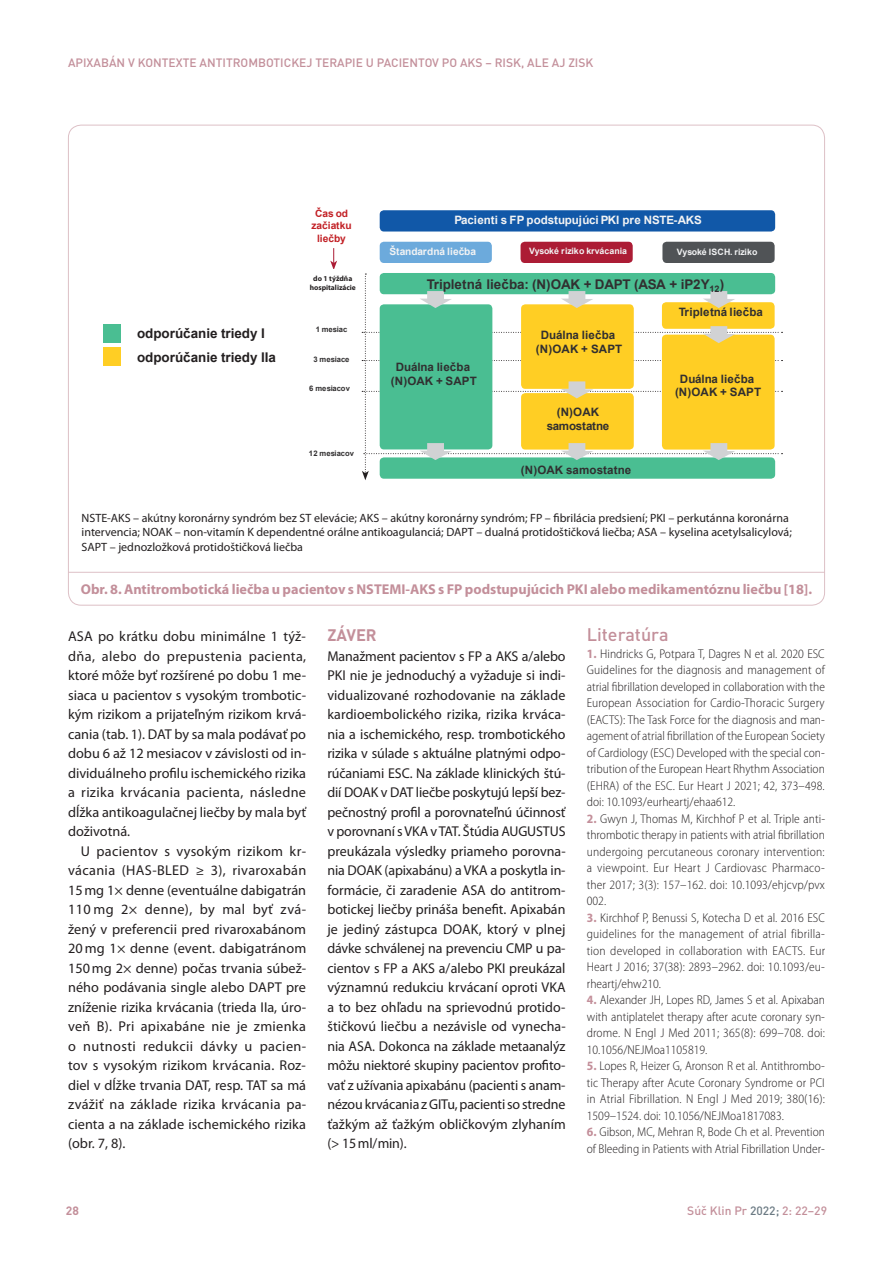
<style>
.page{position:relative;width:893px;height:1263px;background:#fff}
.page>*{position:absolute;margin:0;border:0;box-sizing:border-box;transform-origin:0 0}
.t1{font:51.75px/72.8px "Calibri";color:#231f20}
.t2{font:700 51.75px "Calibri";color:#231f20}
.t3{font:500 18px "DINCE";color:#c38f9a}
.t4{font:700 16.5px "DINCE";color:#c38f9a}
.t5{font:14.25px/19.5px "Myriad Pro";letter-spacing:.005em;color:#231f20;text-align:justify}
.t6{font:700 14.25px "Myriad Pro";color:#c38f9a}
.t7{font:700 13.35px "Arial";letter-spacing:-.005em;color:#312f30}
.t8{font:700 13.35px "Arial";letter-spacing:-.005em;color:#231f20}
.t9{font:300 semi-condensed 12.75px/16.5px "Myriad Pro";letter-spacing:.005em;color:#231f20;text-align:justify}
.t10{font:12px/14.4px "Myriad Pro";color:#231f20}
.t11{font:500 12px "DINCE";color:#c38f9a}
.t12{font:700 12px "DINCE";color:#c38f9a}
.t13{font:700 11.55px/13.8px "Arial";letter-spacing:.01em;color:#312f30;text-align:center}
.t14{font:700 11.55px "Arial";color:#f2f3f4}
.t15{font:700 11.55px/13.8px "Arial";letter-spacing:-.015em;color:#312f30;text-align:center}
.t16{font:700 10.2px/12.1px "Arial";color:#c22025;text-align:center}
.t17{font:700 10.2px "Arial";color:#f2f3f4}
.t18{font:700 8.85px "Arial";letter-spacing:-.01em;color:#f2f3f4}
.t19{font:700 7.65px/9.3px "Arial";color:#312f30;text-align:center}
.t20{font:700 7.5px/9px "Myriad Pro";color:#231f20;text-align:center}
.s1{font-style:inherit}
.s2{font-weight:700;color:#c38f9a}
.s3{color:#6b7a83}
</style>
<div class="page">
<hr style="left:68px;top:572px;width:757px;height:1px;background:#ddc0c6">
<div style="left:380px;top:210px;width:395px;height:21px;background:#1158a8;border-radius:4px"></div>
<div style="left:380px;top:273px;width:395px;height:21px;background:#4abe92;border-radius:4px"></div>
<div style="left:380px;top:242px;width:112px;height:21px;background:#6caadc;border-radius:4px"></div>
<div style="left:521px;top:242px;width:112px;height:21px;background:#ac1c35;border-radius:4px"></div>
<div style="left:662px;top:242px;width:113px;height:21px;background:#505356;border-radius:4px"></div>
<svg style="left:362px;top:274px;width:420px;height:206px"></svg>
<svg style="left:330px;top:248px;width:7px;height:21px"></svg>
<div style="left:103px;top:324px;width:18px;height:19px;background:#4abe92"></div>
<div style="left:103px;top:348px;width:18px;height:18px;background:#ffce24"></div>
<div style="left:300px;top:445px;width:63px;height:16px;background:#fff"></div>
<p class="t11" style="left:68px;top:55px;width:527px">APIXABÁN V KONTEXTE ANTITROMBOTICKEJ TERAPIE U PACIENTOV PO AKS – RISK, ALE AJ ZISK</p>
<p class="t8" style="left:137px;top:324px;width:129px"><span class="s1">o</span>dporúčanie triedy I</p>
<p class="t8" style="left:137px;top:348px;width:140px"><span class="s1">o</span>dporúčanie triedy IIa</p>
<p class="t16" style="left:311px;top:208px;width:42px">Čas od začiatku liečby</p>
<p class="t19" style="left:319px;top:273px;width:26px">Do 1 týždňa</p>
<p class="t19" style="left:316px;top:325px;width:33px">1 mesiac</p>
<p class="t19" style="left:313px;top:354px;width:37px">3 mesiace</p>
<p class="t19" style="left:309px;top:383px;width:42px">6 mesiacov</p>
<p class="t20" style="left:310px;top:274px;width:48px">do 1 týždňa hospitalizácie</p>
<p class="t19" style="left:316px;top:446px;width:33px">1 mesiac</p>
<p class="t19" style="left:309px;top:448px;width:47px">12 mesiacov</p>
<p class="t14" style="left:454px;top:212px;width:249px">Pacienti s FP podstupujúci PKI pre NSTE-AKS</p>
<p class="t17" style="left:390px;top:244px;width:88px">Štandardná liečba</p>
<p class="t18" style="left:529px;top:244px;width:99px">Vysoké riziko krvácania</p>
<p class="t18" style="left:677px;top:245px;width:82px">Vysoké ISCH. riziko</p>
<p class="t7" style="left:427px;top:275px;width:299px">Tripletná liečba: (N)OAK + DAPT (ASA + iP2Y<sub>12</sub>)</p>
<p class="t13" style="left:391px;top:361px;width:87px">Duálna liečba (N)OA<span class="s1">K</span> + SAPT</p>
<p class="t13" style="left:536px;top:329px;width:88px">Duálna liečba (N)OA<span class="s1">K</span> + SAPT</p>
<p class="t15" style="left:547px;top:405px;width:64px">(N)OA<span class="s1">K </span>samostatne</p>
<p class="t13" style="left:521px;top:463px;width:112px">(N)OA<span class="s1">K</span> samostatne</p>
<p class="t13" style="left:679px;top:305px;width:86px">Tripletná liečba</p>
<p class="t13" style="left:675px;top:372px;width:88px">Duálna liečba (N)OA<span class="s1">K</span> + SAPT</p>
<p class="t10" style="left:82px;top:510px;width:712px">NSTE-AKS – akútny koronárny syndróm bez ST elevácie; AKS – akútny koronárny syndróm; FP – fibrilácia predsiení; PKI – perkutánna koronárna intervencia; NOAK – non-vitamín K dependentné orálne antikoagulanciá; DAPT – dualná protidoštičková liečba; ASA – kyselina acetylsalicylová;<br>SAPT – jednozložková protidoštičková liečba</p>
<p class="t6" style="left:81px;top:580px;width:733px">Obr. 8. Antitrombotická liečba u pacientov s NSTEMI-AKS s FP podstupujúcich PKI alebo medikamentóznu liečbu [18].</p>
<p class="t4" style="left:327px;top:624px;width:51px">ZÁVER</p>
<p class="t5" style="left:327px;top:646px;width:240px">Manažment pacientov s FP a AKS a/alebo PKI nie je jednoduchý a vyžaduje si indi&shy;vidualizované rozhodovanie na základe kardioembolického rizika, rizika krváca&shy;nia a ischemického, resp. trombotického rizika v súlade s aktuálne platnými odpo&shy;rúčaniami ESC. Na základe klinických štú&shy;dií DOAK v DAT liečbe poskytujú lepší bez&shy;pečnostný profil a porovnateľnú účinnosť v porovnaní s VKA v TAT. Štúdia AUGUSTUS preukázala výsledky priameho porovna&shy;nia DOAK (apixabánu) a VKA a poskytla in&shy;formácie, či zaradenie ASA do antitrom&shy;botickej liečby prináša benefit. Apixabán je jediný zástupca DOAK, ktorý v plnej dávke schválenej na prevenciu CMP u pa&shy;cientov s FP a AKS a/alebo PKI preukázal významnú redukciu krvácaní oproti VKA a to bez ohľadu na sprievodnú protido&shy;štičkovú liečbu a nezávisle od vynecha&shy;nia ASA. Dokonca na základe metaanalýz môžu niektoré skupiny pacientov profito&shy;vať z užívania apixabánu (pacienti s anam&shy;nézou krvácania z GITu, pacienti so stredne ťažkým až ťažkým obličkovým zlyhaním (&gt; 15ml/min).</p>
<p class="t3" style="left:587px;top:623px;width:83px">LITERATÚRA</p>
<p class="t9" style="left:587px;top:646px;width:240px"><span class="s2">1.</span> Hindricks G, Potpara T, Dagres N et al. 2020 ESC Guidelines for the diagnosis and management of atrial fibrillation developed in collaboration with the European Association for Cardio-Thoracic Surgery (EACTS): The Task Force for the diagnosis and man&shy;agement of atrial fibrillation of the European Society of Cardiology (ESC) Developed with the special con&shy;tribution of the European Heart Rhythm Association (EHRA) of the ESC. Eur Heart J 2021; 42, 373–498. doi: 10.1093/eurheartj/ehaa612.</p>
<p class="t9" style="left:587px;top:811px;width:240px"><span class="s2">2.</span> Gwyn J, Thomas M, Kirchhof P et al. Triple anti&shy;thrombotic therapy in patients with atrial fibrillation undergoing percutaneous coronary intervention: a viewpoint. Eur Heart J Cardiovasc Pharmaco&shy;ther 2017; 3(3): 157–162. doi: 10.1093/ehjcvp/pvx 002.</p>
<p class="t9" style="left:587px;top:910px;width:240px"><span class="s2">3.</span> Kirchhof P, Benussi S, Kotecha D et al. 2016 ESC guidelines for the management of atrial fibrilla&shy;tion developed in collaboration with EACTS. Eur Heart J 2016; 37(38): 2893–2962. doi: 10.1093/eu&shy;rheartj/ehw210.</p>
<p class="t9" style="left:587px;top:992px;width:240px"><span class="s2">4.</span> Alexander JH, Lopes RD, James S et al. Apixaban with antiplatelet therapy after acute coronary syn&shy;drome. N Engl J Med 2011; 365(8): 699–708. doi:<br>10.1056/NEJMoa1105819.</p>
<p class="t9" style="left:587px;top:1058px;width:240px"><span class="s2">5.</span> Lopes R, Heizer G, Aronson R et al. Antithrombo&shy;tic Therapy after Acute Coronary Syndrome or PCI in Atrial Fibrillation. N Engl J Med 2019; 380(16):<br>1509–1524. doi: 10.1056/NEJMoa1817083.</p>
<p class="t9" style="left:587px;top:1124px;width:240px"><span class="s2">6.</span> Gibson, MC, Mehran R, Bode Ch et al. Prevention of Bleeding in Patients with Atrial Fibrillation Under-</p>
<p class="t5" style="left:68px;top:627px;width:240px">ASA po krátku dobu minimálne 1 týž&shy;dňa, alebo do prepustenia pacienta, ktoré môže byť rozšírené po dobu 1 me&shy;siaca u pacientov s vysokým trombotic&shy;kým rizikom a prijateľným rizikom krvá&shy;cania (tab. 1). DAT by sa mala podávať po dobu 6 až 12 mesiacov v závislosti od in&shy;dividuálneho profilu ischemického rizika a rizika krvácania pacienta, následne dĺžka antikoagulačnej liečby by mala byť doživotná.</p>
<p class="t5" style="left:68px;top:841px;width:240px;text-indent:13px">U pacientov s vysokým rizikom kr&shy;vácania (HAS-BLED ≥ 3), rivaroxabán 15mg 1× denne (eventuálne dabigatrán 110 mg 2× denne), by mal byť zvá&shy;žený v preferencii pred rivaroxabánom 20 mg 1× denne (event. dabigatránom 150mg 2× denne) počas trvania súbež&shy;ného podávania single alebo DAPT pre zníženie rizika krvácania (trieda IIa, úro&shy;veň B). Pri apixabáne nie je zmienka o nutnosti redukcii dávky u pacien&shy;tov s vysokým rizikom krvácania. Roz&shy;diel v dĺžke trvania DAT, resp. TAT sa má zvážiť na základe rizika krvácania pa&shy;cienta a na základe ischemického rizika (obr. 7, 8).</p>
<h1 class="t1" style="left:65px;top:631px;width:132px">Obr. 9</h1>
<h1 class="t2" style="left:65px;top:854px;width:143px">ZÁVER</h1>
<h1 class="t1" style="left:65px;top:963px;width:841px">Manažment pacientov s FP a AKS a/ rozhodovanie na základe kardioem</h1>
<p class="t12" style="left:66px;top:1202px;width:15px">28</p>
<p class="t11" style="left:687px;top:1203px;width:141px">SÚČ KLIN PR <span class="s3">2022;</span> 2: 22–29</p>
</div>
